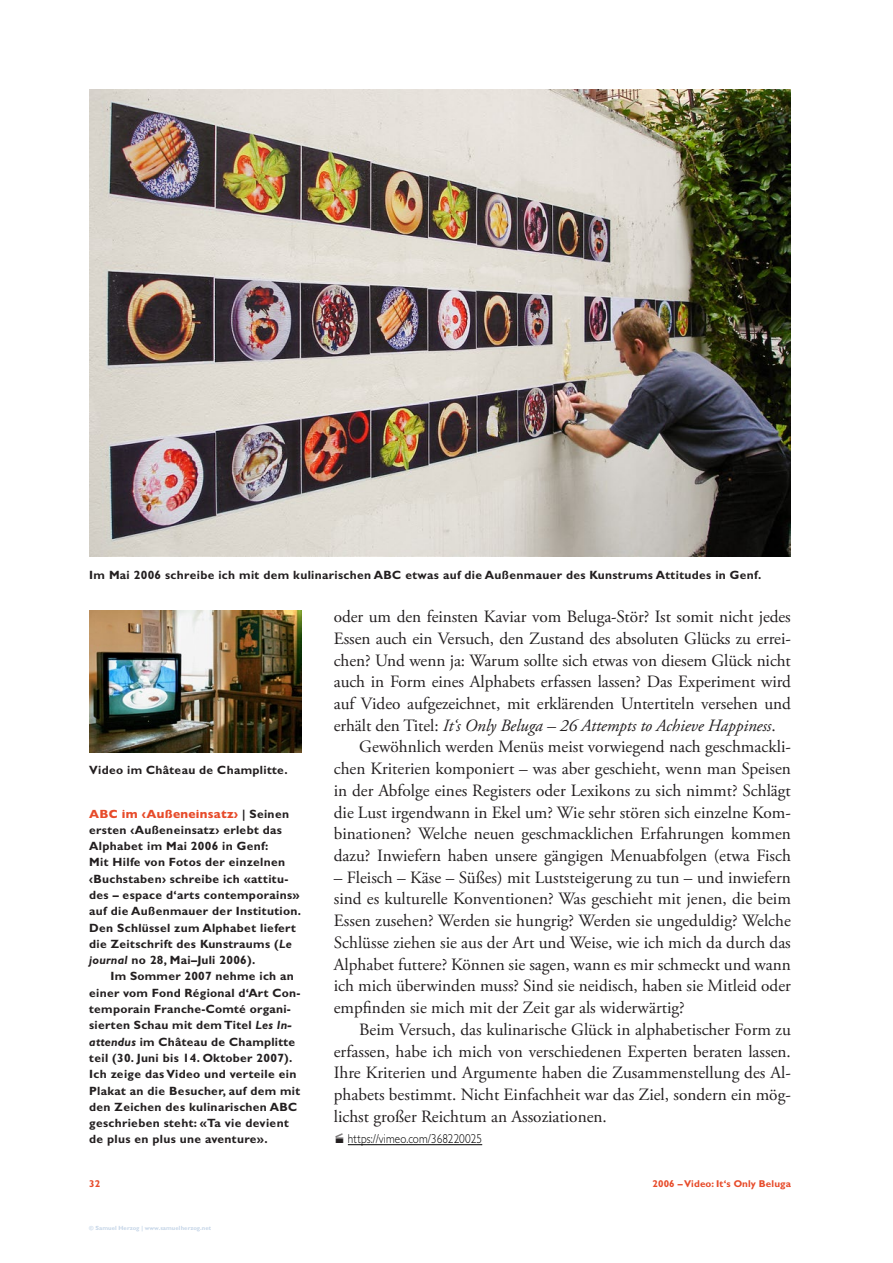
<style>
.page{position:relative;width:893px;height:1263px;background:#fff}
.page>*{position:absolute;margin:0;border:0;box-sizing:border-box;transform-origin:0 0}
.Lauftext_mit_Einzug{font:17.25px/21.8px "Adobe Garamond Pro";color:#231f20;text-align:justify}
.Anmerkung_auf_Grundl{font:300 12.9px "Gill Sans MT Pro";letter-spacing:.01em;color:#000;scale:.87 1}
.Marginaltext_-_8_Bol{font:700 12px "Gill Sans MT Pro";letter-spacing:.025em;color:#231f20}
.Bildlegende_-_8_Bold{font:700 12px "Gill Sans MT Pro";letter-spacing:.025em;color:#231f20}
.Marginaltext_-_8_Bol-2{font:800 12px "Gill Sans MT Pro";letter-spacing:.025em;color:#e74b2a}
.t1{font:700 9.9px "Gill Sans MT Pro";letter-spacing:.01em;color:#e74b2a}
.Copyright_-_4_Heavy{font:700 6px "Gill Sans MT Pro";letter-spacing:.01em;color:#c6d6e8}
.s1{font-weight:700;color:#231f20}
.s2{font-style:italic}
.s3{color:#231f20}
</style>
<div class="page">
<hr style="left:348px;top:1144px;width:134px;height:1px;background:#000">
<img style="left:89px;top:89px;width:702px;height:468px">
<img style="left:89px;top:611px;width:213px;height:141px">
<p class="Bildlegende_-_8_Bold" style="left:89px;top:567px;width:674px">Im Mai 2006 schreibe ich mit dem kulinarischen ABC etwas auf die Außenmauer des Kunstrums Attitudes in Genf.</p>
<p class="Bildlegende_-_8_Bold" style="left:89px;top:763px;width:200px">Video im Château de Champlitte.</p>
<p class="Marginaltext_-_8_Bol-2" style="left:89px;top:806px;width:201px">ABC im ‹Außeneinsatz› <span class="s1">| Seinen</span></p>
<p class="Marginaltext_-_8_Bol" style="left:89px;top:822px;width:194px">ersten ‹Außeneinsatz› erlebt das</p>
<p class="Marginaltext_-_8_Bol" style="left:89px;top:839px;width:181px">Alphabet im Mai 2006 in Genf:</p>
<p class="Marginaltext_-_8_Bol" style="left:89px;top:855px;width:197px">Mit Hilfe von Fotos der einzelnen</p>
<p class="Marginaltext_-_8_Bol" style="left:89px;top:871px;width:201px">‹Buchstaben› schreibe ich «attitu-</p>
<p class="Marginaltext_-_8_Bol" style="left:89px;top:887px;width:212px">des – espace d‘arts contemporains»</p>
<p class="Marginaltext_-_8_Bol" style="left:89px;top:904px;width:213px">auf die Außenmauer der Institution.</p>
<p class="Marginaltext_-_8_Bol" style="left:89px;top:920px;width:208px">Den Schlüssel zum Alphabet liefert</p>
<p class="Marginaltext_-_8_Bol" style="left:89px;top:936px;width:204px">die Zeitschrift des Kunstraums (<span class="s2">Le</span></p>
<p class="Marginaltext_-_8_Bol" style="left:89px;top:953px;width:168px"><span class="s2">journal</span> no 28, Mai–Juli 2006).</p>
<p class="Marginaltext_-_8_Bol" style="left:111px;top:969px;width:185px">Im Sommer 2007 nehme ich an</p>
<p class="Marginaltext_-_8_Bol" style="left:89px;top:985px;width:213px">einer vom Fond Régional d‘Art Con-</p>
<p class="Marginaltext_-_8_Bol" style="left:89px;top:1001px;width:203px">temporain Franche-Comté organi-</p>
<p class="Marginaltext_-_8_Bol" style="left:89px;top:1018px;width:204px">sierten Schau mit dem Titel <span class="s2">Les In-</span></p>
<p class="Marginaltext_-_8_Bol" style="left:89px;top:1034px;width:208px"><span class="s2">attendus</span> im Château de Champlitte</p>
<p class="Marginaltext_-_8_Bol" style="left:89px;top:1050px;width:205px">teil (30. Juni bis 14. Oktober 2007).</p>
<p class="Marginaltext_-_8_Bol" style="left:89px;top:1067px;width:209px">Ich zeige das Video und verteile ein</p>
<p class="Marginaltext_-_8_Bol" style="left:89px;top:1083px;width:213px">Plakat an die Besucher, auf dem mit</p>
<p class="Marginaltext_-_8_Bol" style="left:89px;top:1099px;width:209px">den Zeichen des kulinarischen ABC</p>
<p class="Marginaltext_-_8_Bol" style="left:89px;top:1115px;width:201px">geschrieben steht: «Ta vie devient</p>
<p class="Marginaltext_-_8_Bol" style="left:89px;top:1132px;width:180px">de plus en plus une aventure».</p>
<p class="Lauftext_mit_Einzug" style="left:334px;top:606px;width:459px">oder um den feinsten Kaviar vom Beluga-Stör? Ist somit nicht jedes Essen auch ein Versuch, den Zustand des absoluten Glücks zu errei&shy;chen? Und wenn ja: Warum sollte sich etwas von diesem Glück nicht auch in Form eines Alphabets erfassen lassen? Das Experiment wird auf Video aufgezeichnet, mit erklärenden Untertiteln versehen und erhält den Titel: <span class="s2">It‘s Only Beluga – 26 Attempts to Achieve Happiness</span>.</p>
<p class="Lauftext_mit_Einzug" style="left:334px;top:737px;width:459px;text-indent:26px">Gewöhnlich werden Menüs meist vorwiegend nach geschmackli&shy;chen Kriterien komponiert – was aber geschieht, wenn man Speisen in der Abfolge eines Registers oder Lexikons zu sich nimmt? Schlägt die Lust irgendwann in Ekel um? Wie sehr stören sich einzelne Kom&shy;binationen? Welche neuen geschmacklichen Erfahrungen kommen dazu? Inwiefern haben unsere gängigen Menuabfolgen (etwa Fisch</p>
<p class="Lauftext_mit_Einzug" style="left:334px;top:867px;width:459px">– Fleisch – Käse – Süßes) mit Luststeigerung zu tun – und inwiefern sind es kulturelle Konventionen? Was geschieht mit jenen, die beim Essen zusehen? Werden sie hungrig? Werden sie ungeduldig? Welche Schlüsse ziehen sie aus der Art und Weise, wie ich mich da durch das Alphabet futtere? Können sie sagen, wann es mir schmeckt und wann ich mich überwinden muss? Sind sie neidisch, haben sie Mitleid oder empfinden sie mich mit der Zeit gar als widerwärtig?</p>
<p class="Lauftext_mit_Einzug" style="left:334px;top:1019px;width:459px;text-indent:26px">Beim Versuch, das kulinarische Glück in alphabetischer Form zu erfassen, habe ich mich von verschiedenen Experten beraten lassen.<br>Ihre Kriterien und Argumente haben die Zusammenstellung des Al&shy;phabets bestimmt. Nicht Einfachheit war das Ziel, sondern ein mög&shy;lichst großer Reichtum an Assoziationen.</p>
<p class="Anmerkung_auf_Grundl" style="left:334px;top:1131px;width:172px"><span class="s3">•</span> https://vimeo.com/368220025</p>
<p class="t1" style="left:89px;top:1177px;width:13px">32</p>
<p class="t1" style="left:653px;top:1177px;width:140px">2006 – Video: It‘s Only Beluga</p>
<p class="Copyright_-_4_Heavy" style="left:89px;top:1224px;width:124px">© Samuel Herzog | www.samuelherzog.net</p>
</div>
